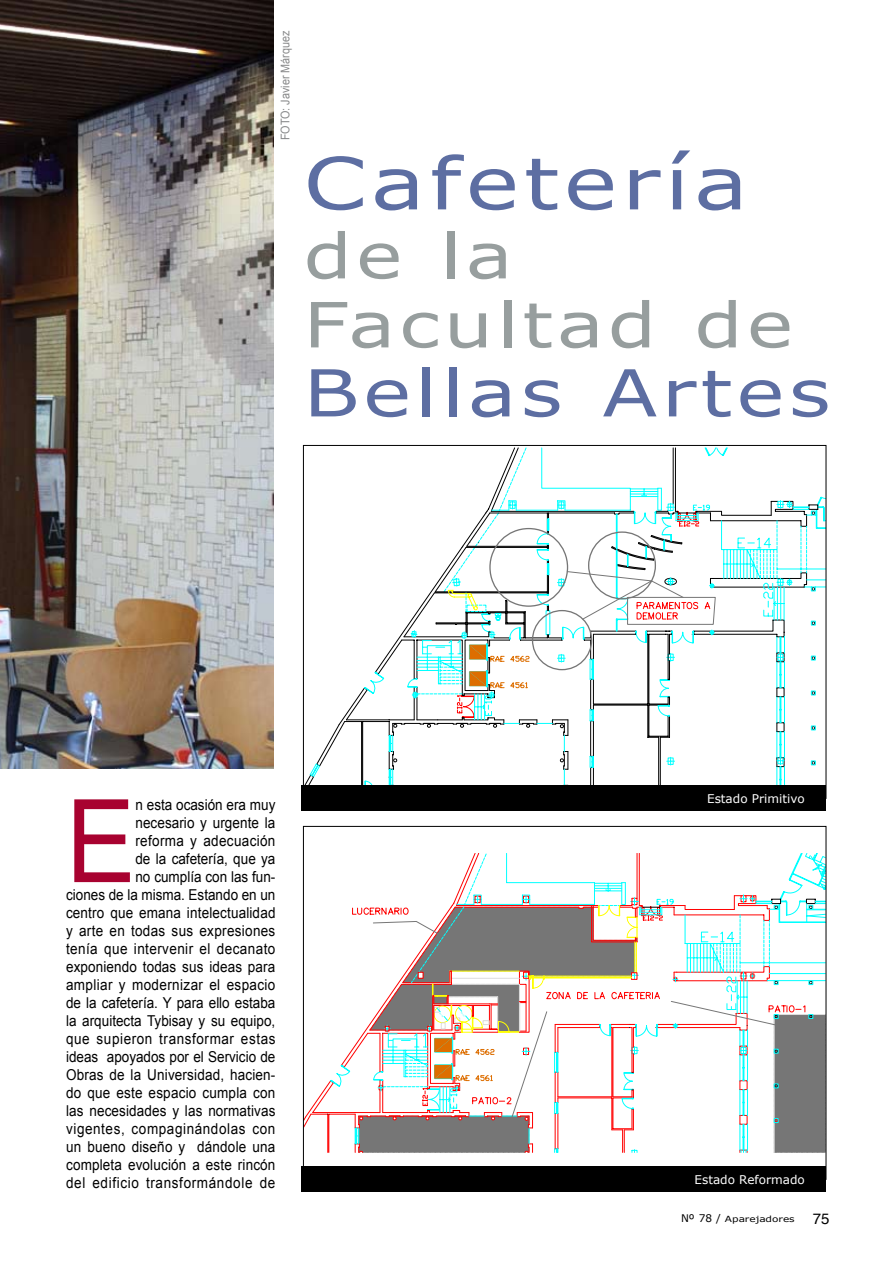
<style>
.page{position:relative;width:893px;height:1263px;background:#fff}
.page>*{position:absolute;margin:0;border:0;box-sizing:border-box;transform-origin:0 0}
.t1{font:115.65px "Arial";color:#a80230;scale:.9 1}
.t2{font:72px "Verdana";letter-spacing:.05em;color:#5d6ea2;scale:1.25 1}
.t3{font:64.8px "Verdana";letter-spacing:.05em;color:#5d6ea2;scale:1.25 1}
.t4{font:62.4px/69px "Verdana";letter-spacing:.05em;color:#979e9e;scale:1.25 1}
.t5{font:15px/18px "Arial";letter-spacing:.01em;color:#000;text-align:right;scale:.9 1}
.t6{font:12px "Verdana";color:#fff}
.t7{font:12px "Arial";color:#878889;scale:.9 1}
.t8{font:8.4px "Verdana";color:#000;scale:1.25 1}
.s1{font-size:10.5px}
.s2{font-family:"Helvetica";font-size:15px}
</style>
<div class="page">
<img style="left:0;top:0;width:274px;height:768px">
<svg style="left:309px;top:604px;width:515px;height:182px"></svg>
<svg style="left:462px;top:720px;width:331px;height:46px"></svg>
<svg style="left:422px;top:584px;width:14px;height:132px"></svg>
<svg style="left:436px;top:448px;width:388px;height:272px"></svg>
<div style="left:302px;top:786px;width:524px;height:25px;background:#000"></div>
<svg style="left:327px;top:853px;width:497px;height:300px"></svg>
<div style="left:302px;top:1166px;width:524px;height:26px;background:#000"></div>
<p class="t7" style="left:277px;top:140px;width:123px;rotate:-90deg">FOTO: Javier Márquez</p>
<h2 class="t2" style="left:303px;top:137px;width:357px">Cafetería</h2>
<h3 class="t4" style="left:303px;top:219px;width:393px">de la<br>Facultad de</h3>
<h3 class="t3" style="left:303px;top:352px;width:423px">Bellas Artes</h3>
<p class="t5" style="left:66px;top:796px;width:234px">n esta ocasión era muy<br>necesario y urgente la<br>reforma y adecuación<br>de la cafetería, que ya<br>no cumplía con las fun-<br>ciones de la misma. Estando en un centro que emana intelectualidad y arte en todas sus expresiones tenía que intervenir el decanato exponiendo todas sus ideas para ampliar y modernizar el espacio de la cafetería. Y para ello estaba la arquitecta Tybisay y su equipo, que supieron transformar estas ideas apoyados por el Servicio de<br>Obras de la Universidad, hacien&shy;do que este espacio cumpla con las necesidades y las normativas vigentes, compaginándolas con un bueno diseño y dándole una completa evolución a este rincón del edificio transformándole de</p>
<h1 class="t1" style="left:66px;top:766px;width:79px">E</h1>
<p class="t6" style="left:707px;top:791px;width:99px">Estado Primitivo</p>
<p class="t6" style="left:694px;top:1172px;width:112px">Estado Reformado</p>
<p class="t8" style="left:681px;top:1214px;width:120px"><span class="s1">Nº 78 /</span> Aparejadores <span class="s2">75</span></p>
</div>
